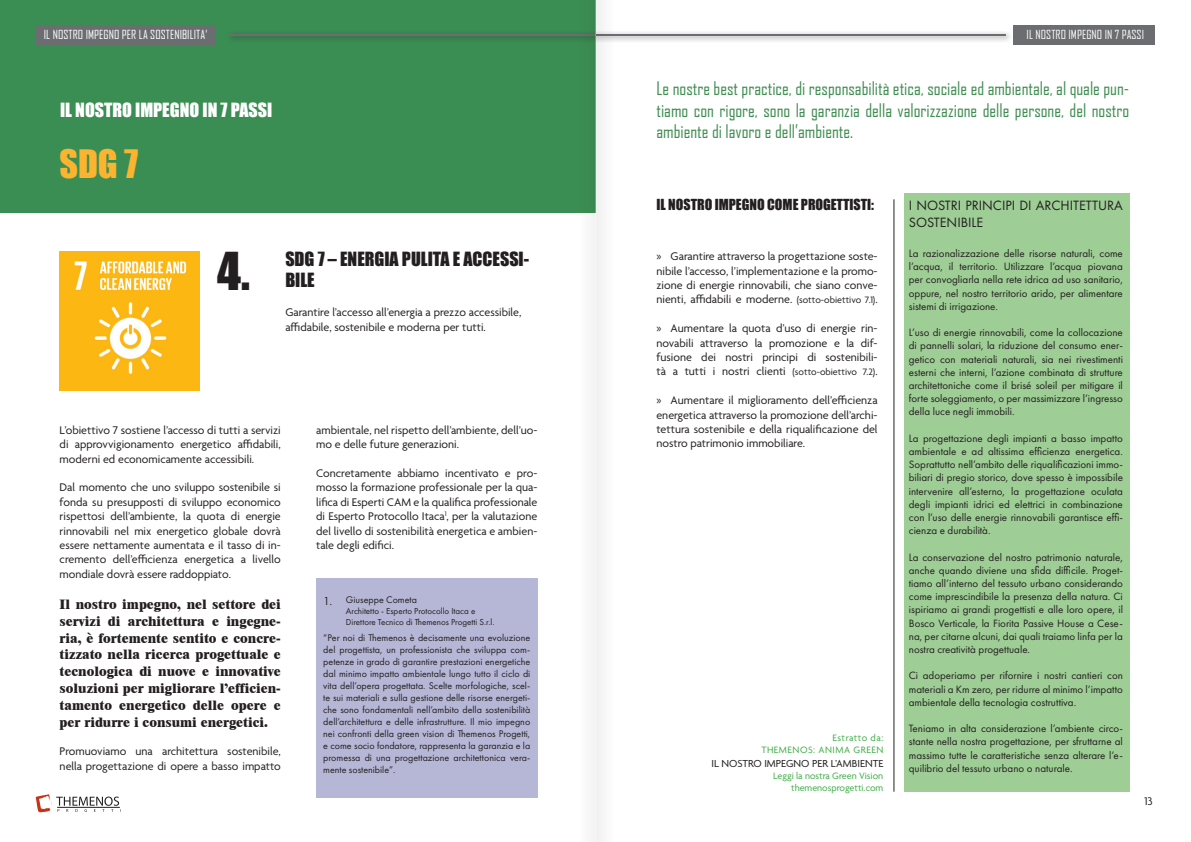
<style>
.page{position:relative;width:1191px;height:842px;background:#fff}
.page>*{position:absolute;margin:0;border:0;box-sizing:border-box;transform-origin:0 0}
.t1{font:48px "Impact";color:#231f20}
.t2{font:36px "Impact";color:#fcb430}
.t3{font:18px/21.6px "Agency FB";color:#408d52;text-align:justify}
.t4{font:18px/21.6px "Impact";color:#231f20}
.t5{font:18px "Impact";color:#fff}
.t6{font:800 14px/16.8px "Dutch 801 BT";color:#231f20;text-align:justify}
.t7{font:14px/16.8px "Futura PT";color:#231f20}
.t8{font:14px "Impact";color:#231f20}
.t9{font:12px/14.4px "Agenda";color:#231f20;text-align:justify}
.t10{font:12px "Agency FB";letter-spacing:.005em;color:#fff}
.t11{font:12px "Futura PT";color:#231f20}
.t12{font:11px/13.2px "Futura PT";color:#231f20;text-align:justify}
.t13{font:11px "Agenda";color:#231f20}
.t14{font:10px/12px "Futura PT";color:#231f20;text-align:justify}
.t15{font:10px "Agenda";color:#40ae49}
.t16{font:10px "Agenda";letter-spacing:.05em;color:#40ae49}
.t17{font:9px "Futura PT";color:#231f20}
.s1{font-family:"Myriad Pro"}
.s2{font-size:10px}
</style>
<div class="page">
<div style="left:904px;top:193px;width:226px;height:599px;background:#9ecd95"></div>
<div style="left:0;top:0;width:596px;height:213px;background:#3b8e53"></div>
<div style="left:226px;top:31px;width:787px;height:12px;background:#231f20;opacity:.75"></div>
<hr style="left:229px;top:34px;width:777px;height:2px;background:#6c6d70">
<div style="left:36px;top:26px;width:179px;height:19px;background:#6c6d70"></div>
<div style="left:1013px;top:26px;width:141px;height:19px;background:#6c6d70"></div>
<img style="left:60px;top:252px;width:140px;height:139px">
<div style="left:316px;top:578px;width:221px;height:220px;background:#b6b7d6"></div>
<hr style="left:893px;top:199px;width:1px;height:593px;background:#231f20">
<svg style="left:36px;top:794px;width:84px;height:18px"></svg>
<hr style="left:57px;top:807px;width:63px;height:1px;background:#20201e">
<svg style="left:578px;top:0;width:38px;height:842px"></svg>
<hr style="left:594px;top:0;width:1px;height:842px;background:#e6e7e9">
<p class="t10" style="left:44px;top:28px;width:165px">IL NOSTRO IMPEGNO PER LA SOSTENIBILITA’</p>
<p class="t5" style="left:60px;top:96px;width:214px">IL NOSTRO IMPEGNO IN 7 PASSI</p>
<p class="t2" style="left:59px;top:136px;width:80px">SDG 7</p>
<p class="t1" style="left:217px;top:233px;width:34px">4.</p>
<p class="t4" style="left:285px;top:247px;width:245px">SDG 7 – ENERGIA PULITA E ACCESSI-<br>BILE</p>
<p class="t9" style="left:285px;top:306px;width:237px">Garantire l’accesso all’energia a prezzo accessibile, affidabile, sostenibile e moderna per tutti.</p>
<p class="t9" style="left:60px;top:423px;width:223px">L’obiettivo 7 sostiene l’accesso di tutti a servizi di approvvigionamento energetico affidabili, moderni ed economicamente accessibili.</p>
<p class="t9" style="left:60px;top:481px;width:223px">Dal momento che uno sviluppo sostenibile si fonda su presupposti di sviluppo economico rispettosi dell’ambiente, la quota di energie rinnovabili nel mix energetico globale dovrà essere nettamente aumentata e il tasso di in&shy;cremento dell’efficienza energetica a livello mondiale dovrà essere raddoppiato.</p>
<p class="t6" style="left:60px;top:595px;width:223px">Il nostro impegno, nel settore dei servizi di architettura e ingegne&shy;ria, è fortemente sentito e concre&shy;tizzato nella ricerca progettuale e tecnologica di nuove e innovative soluzioni per migliorare l’efficien&shy;tamento energetico delle opere e per ridurre i consumi energetici.</p>
<p class="t9" style="left:60px;top:745px;width:223px">Promuoviamo una architettura sostenibile, nella progettazione di opere a basso impatto</p>
<p class="t9" style="left:316px;top:423px;width:223px">ambientale, nel rispetto dell’ambiente, dell’uo&shy;mo e delle future generazioni.</p>
<p class="t9" style="left:316px;top:467px;width:223px">Concretamente abbiamo incentivato e pro&shy;mosso la formazione professionale per la qua&shy;lifica di Esperti CAM e la qualifica professionale di Esperto Protocollo Itaca<sup>1</sup>, per la valutazione del livello di sostenibilità energetica e ambien&shy;tale degli edifici.</p>
<p class="t11" style="left:323px;top:593px;width:10px">1.</p>
<p class="t14" style="left:346px;top:594px;width:73px">Giuseppe Cometa</p>
<p class="t17" style="left:346px;top:605px;width:131px">Architetto - Esperto Protocollo Itaca e</p>
<p class="t17" style="left:346px;top:616px;width:150px">Direttore Tecnico di Themenos Progetti S.r.l.</p>
<p class="t14" style="left:323px;top:631px;width:208px">“Per noi di Themenos è decisamente una evoluzione del progettista, un professionista che sviluppa com&shy;petenze in grado di garantire prestazioni energetiche dal minimo impatto ambientale lungo tutto il ciclo di vita dell’opera progettata. Scelte morfologiche, scel&shy;te sui materiali e sulla gestione delle risorse energeti&shy;che sono fondamentali nell’ambito della sostenibilità dell’architettura e delle infrastrutture. Il mio impegno nei confronti della green vision di Themenos Progetti, e come socio fondatore, rappresenta la garanzia e la promessa di una progettazione architettonica vera&shy;mente sostenibile”.</p>
<p class="t10" style="left:1026px;top:28px;width:119px">IL NOSTRO IMPEGNO IN 7 PASSI</p>
<p class="t3" style="left:656px;top:77px;width:474px">Le nostre best practice, di responsabilità etica, sociale ed ambientale, al quale pun&shy;tiamo con rigore, sono la garanzia della valorizzazione delle persone, del nostro ambiente di lavoro e dell’ambiente.</p>
<p class="t8" style="left:656px;top:194px;width:219px">IL NOSTRO IMPEGNO COME PROGETTISTI:</p>
<p class="t7" style="left:909px;top:197px;width:216px">I NOSTRI PRINCIPI DI ARCHITETTURA<br>SOSTENIBILE</p>
<p class="t12" style="left:909px;top:247px;width:216px">La razionalizzazione delle risorse naturali, come l’acqua, il territorio. Utilizzare l’acqua piovana per convogliarla nella rete idrica ad uso sanitario, oppure, nel nostro territorio arido, per alimentare sistemi di irrigazione.</p>
<p class="t12" style="left:909px;top:326px;width:216px">L’uso di energie rinnovabili, come la collocazione di pannelli solari, la riduzione del consumo ener&shy;getico con materiali naturali, sia nei rivestimenti esterni che interni, l’azione combinata di strutture architettoniche come il brisé soleil per mitigare il forte soleggiamento, o per massimizzare l’ingresso della luce negli immobili.</p>
<p class="t12" style="left:909px;top:431px;width:216px">La progettazione degli impianti a basso impatto ambientale e ad altissima efficienza energetica.<br>Soprattutto nell’ambito delle riqualificazioni immo&shy;biliari di pregio storico, dove spesso è impossibile intervenire all’esterno, la progettazione oculata degli impianti idrici ed elettrici in combinazione con l’uso delle energie rinnovabili garantisce effi&shy;cienza e durabilità.</p>
<p class="t12" style="left:909px;top:550px;width:216px">La conservazione del nostro patrimonio naturale, anche quando diviene una sfida difficile. Proget&shy;tiamo all’interno del tessuto urbano considerando come imprescindibile la presenza della natura. Ci ispiriamo ai grandi progettisti e alle loro opere, il Bosco Verticale, la Fiorita Passive House a Cese&shy;na, per citarne alcuni, dai quali traiamo linfa per la nostra creatività progettuale.</p>
<p class="t12" style="left:909px;top:669px;width:216px">Ci adoperiamo per rifornire i nostri cantieri con materiali a Km zero, per ridurre al minimo l’impatto ambientale della tecnologia costruttiva.</p>
<p class="t12" style="left:909px;top:722px;width:216px">Teniamo in alta considerazione l’ambiente circo&shy;stante nella nostra progettazione, per sfruttarne al massimo tutte le caratteristiche senza alterare l’e&shy;quilibrio del tessuto urbano o naturale.</p>
<p class="t9" style="left:656px;top:250px;width:223px"><span class="s1">»</span> Garantire attraverso la progettazione soste&shy;nibile l’accesso, l’implementazione e la promo&shy;zione di energie rinnovabili, che siano conve&shy;nienti, affidabili e moderne. <span class="s2">(sotto-obiettivo 7.1)</span>.</p>
<p class="t9" style="left:656px;top:322px;width:223px"><span class="s1">»</span> Aumentare la quota d’uso di energie rin&shy;novabili attraverso la promozione e la dif&shy;fusione dei nostri principi di sostenibili&shy;tà a tutti i nostri clienti <span class="s2">(sotto-obiettivo 7.2)</span>.</p>
<p class="t9" style="left:656px;top:394px;width:223px"><span class="s1">»</span> Aumentare il miglioramento dell’efficienza energetica attraverso la promozione dell’archi&shy;tettura sostenibile e della riqualificazione del nostro patrimonio immobiliare.</p>
<p class="t16" style="left:832px;top:733px;width:52px">Estratto da:</p>
<p class="t16" style="left:761px;top:745px;width:123px">THEMENOS: ANIMA GREEN</p>
<p class="t13" style="left:711px;top:757px;width:173px">IL NOSTRO IMPEGNO PER L’AMBIENTE</p>
<p class="t15" style="left:773px;top:770px;width:112px">Leggi la nostra Green Vision</p>
<p class="t15" style="left:791px;top:782px;width:94px">themenosprogetti.com</p>
<p class="t9" style="left:1144px;top:795px;width:10px">13</p>
</div>
